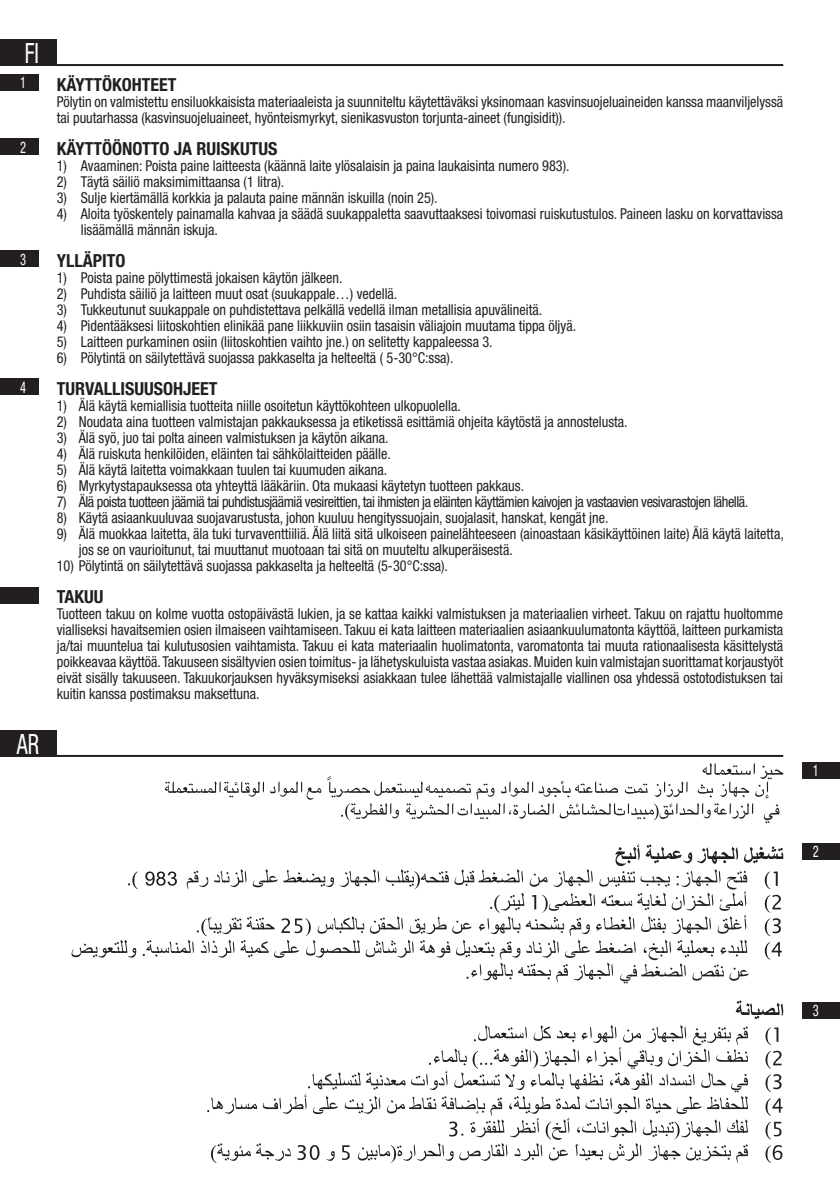
<style>
.page{position:relative;width:840px;height:1191px;background:#fff}
.page>*{position:absolute;margin:0;border:0;box-sizing:border-box;transform-origin:0 0}
.t1{font:condensed 28px "Helvetica Neue LT Std";color:#fff;scale:.78 1}
.t2{font:700 condensed 18px "Helvetica Neue LT Std";color:#231f20}
.t3{font:condensed 16px "Helvetica Neue LT Std";color:#fff;scale:.78 1}
.t4{font:condensed 15px/16px "Helvetica Neue LT Std";color:#231f20;scale:.95 1}
.t5{font:condensed 15px "Helvetica Neue LT Std";letter-spacing:-.03em;color:#231f20;scale:.95 1}
</style>
<div class="page">
<hr style="left:57px;top:64px;width:725px;height:2px;background:#231f20">
<div style="left:0;top:40px;width:57px;height:26px;background:#231f20"></div>
<hr style="left:57px;top:755px;width:725px;height:2px;background:#231f20">
<div style="left:0;top:731px;width:57px;height:26px;background:#231f20"></div>
<div style="left:0;top:74px;width:38px;height:17px;background:#231f20"></div>
<div style="left:0;top:139px;width:38px;height:16px;background:#231f20"></div>
<div style="left:0;top:251px;width:38px;height:16px;background:#231f20"></div>
<div style="left:0;top:379px;width:38px;height:16px;background:#231f20"></div>
<div style="left:0;top:587px;width:38px;height:16px;background:#231f20"></div>
<div style="left:802px;top:762px;width:37px;height:17px;background:#231f20"></div>
<div style="left:802px;top:843px;width:37px;height:16px;background:#231f20"></div>
<div style="left:802px;top:1002px;width:37px;height:17px;background:#231f20"></div>
<svg style="left:735px;top:1000px;width:47px;height:19px"></svg>
<svg style="left:765px;top:1027px;width:17px;height:65px"></svg>
<svg style="left:765px;top:1098px;width:17px;height:41px"></svg>
<svg style="left:765px;top:1145px;width:18px;height:18px"></svg>
<svg style="left:207px;top:1025px;width:540px;height:138px"></svg>
<svg style="left:165px;top:781px;width:99px;height:16px"></svg>
<svg style="left:270px;top:781px;width:51px;height:18px"></svg>
<svg style="left:327px;top:763px;width:455px;height:60px"></svg>
<svg style="left:71px;top:844px;width:711px;height:139px"></svg>
<h1 class="t1" style="left:25px;top:43px;width:20px">FI</h1>
<p class="t3" style="left:20px;top:77px;width:9px">1</p>
<p class="t3" style="left:20px;top:141px;width:9px">2</p>
<p class="t3" style="left:20px;top:253px;width:9px">3</p>
<p class="t3" style="left:20px;top:381px;width:9px">4</p>
<h1 class="t1" style="left:17px;top:734px;width:30px">AR</h1>
<p class="t2" style="left:57px;top:78px;width:121px">KÄYTTÖKOHTEET</p>
<p class="t4" style="left:57px;top:95px;width:765px">Pölytin on valmistettu ensiluokkaisista materiaaleista ja suunniteltu käytettäväksi yksinomaan kasvinsuojeluaineiden kanssa maanviljelyssä tai puutarhassa (kasvinsuojeluaineet, hyönteismyrkyt, sienikasvuston torjunta-aineet (fungisidit)).</p>
<p class="t2" style="left:57px;top:142px;width:222px">KÄYTTÖÖNOTTO JA RUISKUTUS</p>
<p class="t4" style="left:57px;top:159px;width:541px">1) Avaaminen: Poista paine laitteesta (käännä laite ylösalaisin ja paina laukaisinta numero 983).</p>
<p class="t4" style="left:57px;top:175px;width:241px">2) Täytä säiliö maksimimittaansa (1 litra).</p>
<p class="t4" style="left:57px;top:191px;width:402px">3) Sulje kiertämällä korkkia ja palauta paine männän iskuilla (noin 25).</p>
<p class="t4" style="left:81px;top:207px;width:740px;text-indent:-24px">4) Aloita työskentely painamalla kahvaa ja säädä suukappaletta saavuttaaksesi toivomasi ruiskutustulos. Paineen lasku on korvattavissa lisäämällä männän iskuja.</p>
<p class="t2" style="left:57px;top:254px;width:70px">YLLÄPITO</p>
<p class="t4" style="left:57px;top:271px;width:302px">1) Poista paine pölyttimestä jokaisen käytön jälkeen.</p>
<p class="t4" style="left:57px;top:287px;width:360px">2) Puhdista säiliö ja laitteen muut osat (suukappale…) vedellä.</p>
<p class="t4" style="left:57px;top:303px;width:512px">3) Tukkeutunut suukappale on puhdistettava pelkällä vedellä ilman metallisia apuvälineitä.</p>
<p class="t4" style="left:57px;top:319px;width:548px">4) Pidentääksesi liitoskohtien elinikää pane liikkuviin osiin tasaisin väliajoin muutama tippa öljyä.</p>
<p class="t4" style="left:57px;top:335px;width:460px">5) Laitteen purkaminen osiin (liitoskohtien vaihto jne.) on selitetty kappaleessa 3.</p>
<p class="t4" style="left:57px;top:351px;width:419px">6) Pölytintä on säilytettävä suojassa pakkaselta ja helteeltä ( 5-30°C:ssa).</p>
<p class="t2" style="left:57px;top:382px;width:162px">TURVALLISUUSOHJEET</p>
<p class="t4" style="left:57px;top:399px;width:426px">1) Älä käytä kemiallisia tuotteita niille osoitetun käyttökohteen ulkopuolella.</p>
<p class="t4" style="left:57px;top:415px;width:602px">2) Noudata aina tuotteen valmistajan pakkauksessa ja etiketissä esittämiä ohjeita käytöstä ja annostelusta.</p>
<p class="t4" style="left:57px;top:431px;width:350px">3) Älä syö, juo tai polta aineen valmistuksen ja käytön aikana.</p>
<p class="t4" style="left:57px;top:447px;width:353px">4) Älä ruiskuta henkilöiden, eläinten tai sähkölaitteiden päälle.</p>
<p class="t4" style="left:57px;top:463px;width:349px">5) Älä käytä laitetta voimakkaan tuulen tai kuumuden aikana.</p>
<p class="t4" style="left:57px;top:479px;width:493px">6) Myrkytystapauksessa ota yhteyttä lääkäriin. Ota mukaasi käytetyn tuotteen pakkaus.</p>
<p class="t5" style="left:57px;top:496px;width:729px">7) Älä poista tuotteen jäämiä tai puhdistusjäämiä vesireittien, tai ihmisten ja eläinten käyttämien kaivojen ja vastaavien vesivarastojen lähellä.</p>
<p class="t4" style="left:57px;top:511px;width:582px">8) Käytä asiaankuuluvaa suojavarustusta, johon kuuluu hengityssuojain, suojalasit, hanskat, kengät jne.</p>
<p class="t4" style="left:79px;top:527px;width:743px;text-indent:-22px">9) Älä muokkaa laitetta, äla tuki turvaventtiiliä. Älä liitä sitä ulkoiseen painelähteeseen (ainoastaan käsikäyttöinen laite) Älä käytä laitetta, jos se on vaurioitunut, tai muuttanut muotoaan tai sitä on muuteltu alkuperäisestä.</p>
<p class="t4" style="left:57px;top:559px;width:413px">10) Pölytintä on säilytettävä suojassa pakkaselta ja helteeltä (5-30°C:ssa).</p>
<p class="t2" style="left:57px;top:590px;width:48px">TAKUU</p>
<p class="t4" style="left:57px;top:607px;width:765px;text-align:justify">Tuotteen takuu on kolme vuotta ostopäivästä lukien, ja se kattaa kaikki valmistuksen ja materiaalien virheet. Takuu on rajattu huoltomme vialliseksi havaitsemien osien ilmaiseen vaihtamiseen. Takuu ei kata laitteen materiaalien asiaankuulumatonta käyttöä, laitteen purkamista ja/tai muuntelua tai kulutusosien vaihtamista. Takuu ei kata materiaalin huolimatonta, varomatonta tai muuta rationaalisesta käsittelystä poikkeavaa käyttöä. Takuuseen sisältyvien osien toimitus- ja lähetyskuluista vastaa asiakas. Muiden kuin valmistajan suorittamat korjaustyöt eivät sisälly takuuseen. Takuukorjauksen hyväksymiseksi asiakkaan tulee lähettää valmistajalle viallinen osa yhdessä ostotodistuksen tai kuitin kanssa postimaksu maksettuna.</p>
<p class="t3" style="left:812px;top:765px;width:9px">1</p>
<p class="t3" style="left:812px;top:845px;width:9px">2</p>
<p class="t3" style="left:812px;top:1005px;width:9px">3</p>
</div>
